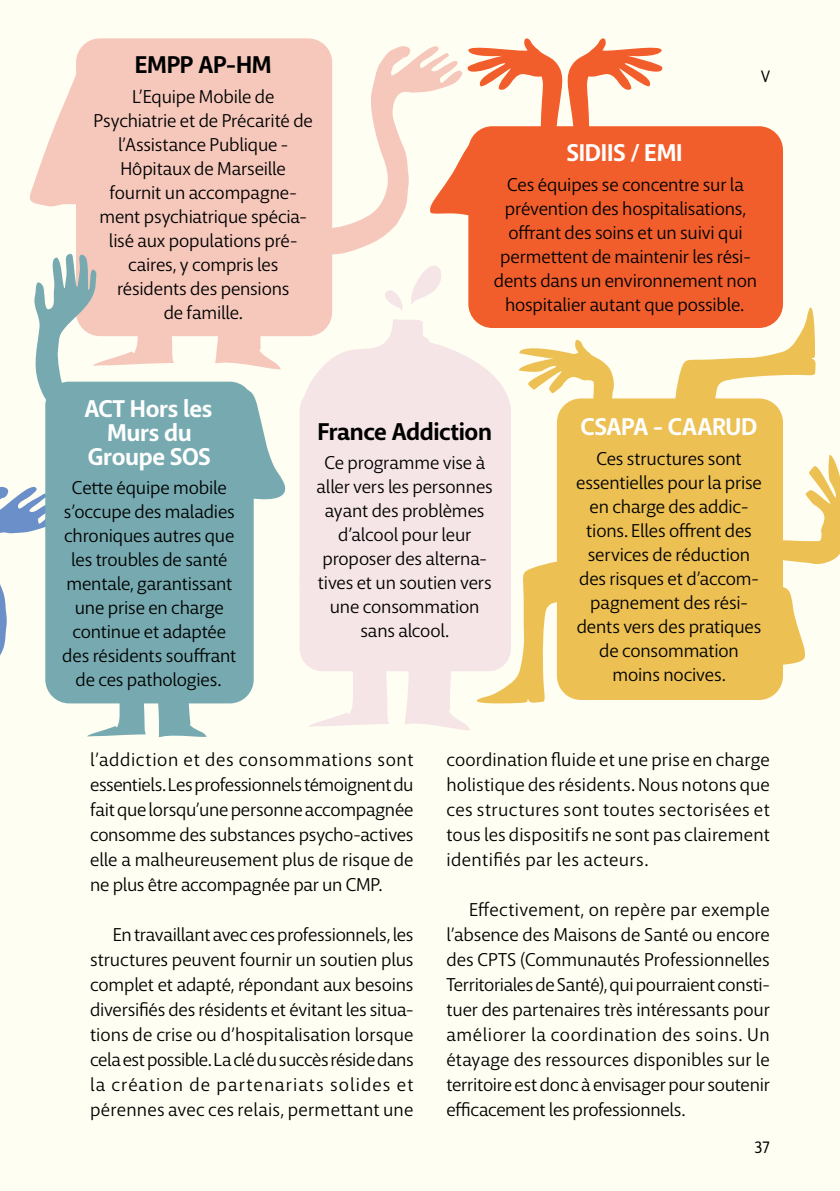
<style>
.page{position:relative;width:840px;height:1191px;background:#fff}
.page>*{position:absolute;margin:0;border:0;box-sizing:border-box;transform-origin:0 0}
.t1{font:700 24px/24px "Macha";letter-spacing:-.015em;color:#fff;text-align:center}
.t2{font:700 24px "Macha";letter-spacing:-.02em;color:#000}
.t3{font:18.4px/24px "Macha";letter-spacing:-.01em;color:#000;text-align:center}
.t4{font:16px "Big City Grotesque Pro";color:#000}
</style>
<div class="page">
<div style="left:0;top:0;width:839px;height:1191px;background:#fffef2"></div>
<svg style="left:30px;top:75px;width:46px;height:131px"></svg>
<svg style="left:86px;top:703px;width:60px;height:33px"></svg>
<svg style="left:215px;top:336px;width:66px;height:33px"></svg>
<svg style="left:157px;top:703px;width:50px;height:34px"></svg>
<svg style="left:518px;top:339px;width:96px;height:59px"></svg>
<svg style="left:782px;top:454px;width:57px;height:111px"></svg>
<svg style="left:304px;top:319px;width:205px;height:84px"></svg>
<svg style="left:385px;top:265px;width:56px;height:46px"></svg>
<svg style="left:0;top:486px;width:53px;height:211px"></svg>
<svg style="left:309px;top:559px;width:266px;height:171px"></svg>
<svg style="left:675px;top:289px;width:141px;height:134px"></svg>
<div style="left:76px;top:38px;width:256px;height:298px;background:#f5c8bb;border-radius:24px"></div>
<div style="left:45px;top:382px;width:208px;height:321px;background:#76aab0;border-radius:24px"></div>
<div style="left:468px;top:126px;width:314px;height:202px;background:#f15e2c;border-radius:24px"></div>
<div style="left:556px;top:398px;width:226px;height:302px;background:#ecc053;border-radius:24px"></div>
<div style="left:299px;top:388px;width:211px;height:283px;background:#f6e5e7;border-radius:23px"></div>
<svg style="left:244px;top:387px;width:42px;height:114px"></svg>
<svg style="left:34px;top:254px;width:140px;height:156px"></svg>
<svg style="left:297px;top:38px;width:365px;height:218px"></svg>
<svg style="left:782px;top:585px;width:22px;height:82px"></svg>
<h1 class="t2" style="left:135px;top:50px;width:138px">EMPP AP-HM</h1>
<p class="t3" style="left:93px;top:85px;width:221px">L’Equipe Mobile de<br>Psychiatrie et de Précarité de l’Assistance Publique -<br>Hôpitaux de Marseille fournit un accompagne&shy;ment psychiatrique spécia&shy;lisé aux populations pré&shy;caires, y compris les résidents des pensions<br>de famille.</p>
<p class="t4" style="left:760px;top:64px;width:11px">V</p>
<h1 class="t1" style="left:566px;top:141px;width:118px">SIDIIS / EMI</h1>
<p class="t3" style="left:493px;top:173px;width:265px">Ces équipes se concentre sur la prévention des hospitalisations, offrant des soins et un suivi qui permettent de maintenir les rési&shy;dents dans un environnement non hospitalier autant que possible.</p>
<h1 class="t1" style="left:84px;top:397px;width:129px">ACT Hors les<br>Murs du<br>Groupe SOS</h1>
<p class="t3" style="left:62px;top:476px;width:175px">Cette équipe mobile s’occupe des maladies chroniques autres que les troubles de santé mentale, garantissant une prise en charge continue et adaptée des résidents souffrant de ces pathologies.</p>
<h1 class="t2" style="left:317px;top:416px;width:176px">France Addiction</h1>
<p class="t3" style="left:316px;top:451px;width:177px">Ce programme vise à aller vers les personnes ayant des problèmes d’alcool pour leur proposer des alterna&shy;tives et un soutien vers une consommation sans alcool.</p>
<h1 class="t1" style="left:580px;top:415px;width:178px">CSAPA - CAARUD</h1>
<p class="t3" style="left:576px;top:447px;width:187px">Ces structures sont essentielles pour la prise en charge des addic&shy;tions. Elles offrent des services de réduction des risques et d’accom&shy;pagnement des rési&shy;dents vers des pratiques de consommation moins nocives.</p>
<p class="t3" style="left:90px;top:747px;width:325px;line-height:25px;text-align:justify">l’addiction et des consommations sont essentiels. Les professionnels témoignent du fait que lorsqu’une personne accompagnée consomme des substances psycho-actives elle a malheureusement plus de risque de ne plus être accompagnée par un CMP.</p>
<p class="t3" style="left:90px;top:922px;width:325px;line-height:25px;text-align:justify;text-indent:23px">En travaillant avec ces professionnels, les structures peuvent fournir un soutien plus complet et adapté, répondant aux besoins diversifiés des résidents et évitant les situa&shy;tions de crise ou d’hospitalisation lorsque cela est possible. La clé du succès réside dans la création de partenariats solides et pérennes avec ces relais, permettant une</p>
<p class="t3" style="left:446px;top:747px;width:325px;line-height:25px;text-align:justify">coordination fluide et une prise en charge holistique des résidents. Nous notons que ces structures sont toutes sectorisées et tous les dispositifs ne sont pas clairement identifiés par les acteurs.</p>
<p class="t3" style="left:446px;top:897px;width:325px;line-height:25px;text-align:justify;text-indent:23px">Effectivement, on repère par exemple l’absence des Maisons de Santé ou encore des CPTS (Communautés Professionnelles Territoriales de Santé), qui pourraient consti&shy;tuer des partenaires très intéressants pour améliorer la coordination des soins. Un étayage des ressources disponibles sur le territoire est donc à envisager pour soutenir efficacement les professionnels.</p>
<p class="t4" style="left:754px;top:1135px;width:17px">37</p>
</div>
